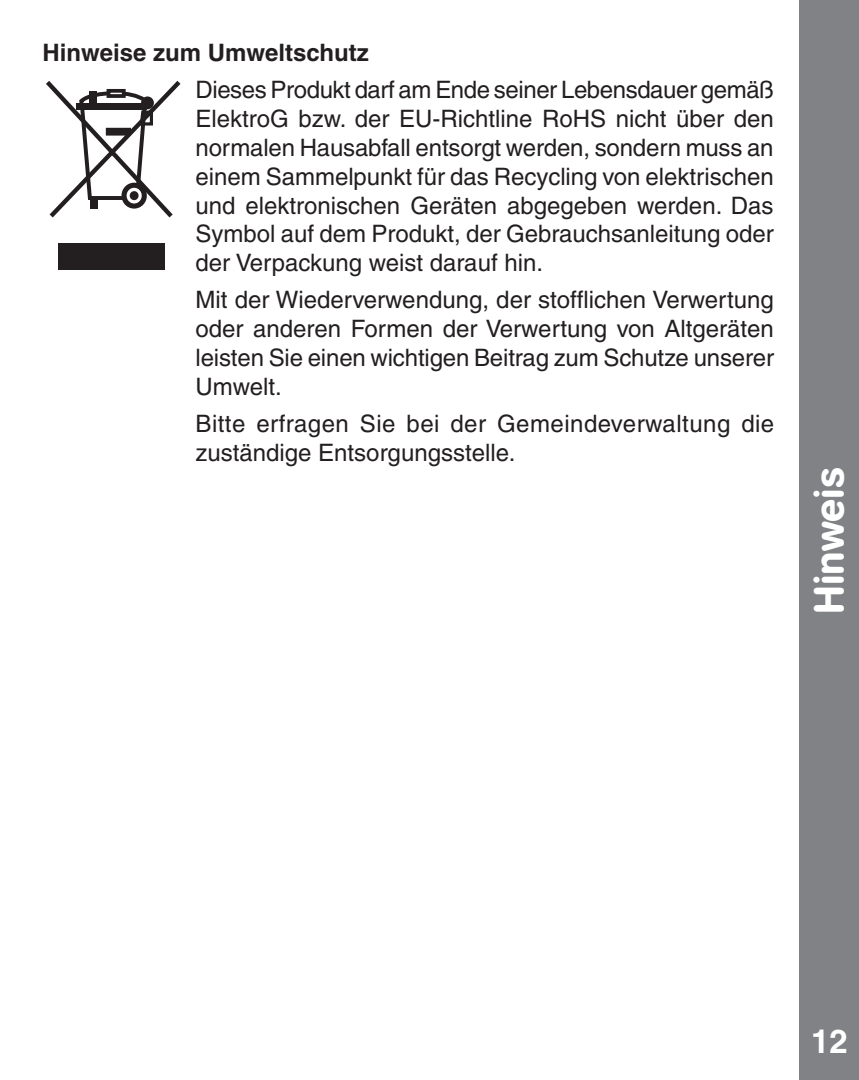
<style>
.page{position:relative;width:859px;height:1080px;background:#fff}
.page>*{position:absolute;margin:0;border:0;box-sizing:border-box;transform-origin:0 0}
.t1{font:500 42px "AG Book Rounded";color:#fff}
.t2{font:700 33px "Helvetica";color:#fff}
.t3{font:24px/28.8px "Helvetica";color:#231f20;text-align:justify}
.t4{font:24px/28.8px "Helvetica";letter-spacing:.02em;color:#231f20}
.t5{font:700 24px "Helvetica";color:#231f20}
</style>
<div class="page">
<div style="left:799px;top:0;width:60px;height:1080px;background:#808285"></div>
<div style="left:58px;top:243px;width:107px;height:27px;background:#231f20"></div>
<svg style="left:46px;top:81px;width:135px;height:137px"></svg>
<div style="left:106px;top:128px;width:25px;height:8px;border:4px solid #231f20"></div>
<div style="left:91px;top:199px;width:7px;height:10px;background:#231f20"></div>
<div style="left:89px;top:91px;width:8px;height:13px;background:#231f20"></div>
<div style="left:107px;top:89px;width:19px;height:9px;border:4px solid #231f20"></div>
<div style="left:121px;top:183px;width:26px;height:26px;border:5px solid #231f20;border-radius:50%"></div>
<p class="t5" style="left:42px;top:38px;width:328px">Hinweise zum Umweltschutz</p>
<p class="t3" style="left:196px;top:75px;width:580px">Dieses Produkt darf am Ende seiner Lebensdauer gemäß ElektroG bzw. der EU-Richtline RoHS nicht über den normalen Hausabfall entsorgt werden, sondern muss an einem Sammelpunkt für das Recycling von elektrischen und elektronischen Geräten abgegeben werden. Das Symbol auf dem Produkt, der Gebrauchsanleitung oder der Verpackung weist darauf hin.</p>
<p class="t3" style="left:196px;top:286px;width:580px">Mit der Wiederverwendung, der stofflichen Verwertung oder anderen Formen der Verwertung von Altgeräten leisten Sie einen wichtigen Beitrag zum Schutze unserer Umwelt.</p>
<p class="t4" style="left:196px;top:409px;width:580px">Bitte erfragen Sie bei der Gemeindeverwaltung die zuständige Entsorgungsstelle.</p>
<h1 class="t1" style="left:805px;top:614px;width:148px;rotate:-90deg">Hinweis</h1>
<h2 class="t2" style="left:811px;top:1021px;width:36px">12</h2>
</div>
